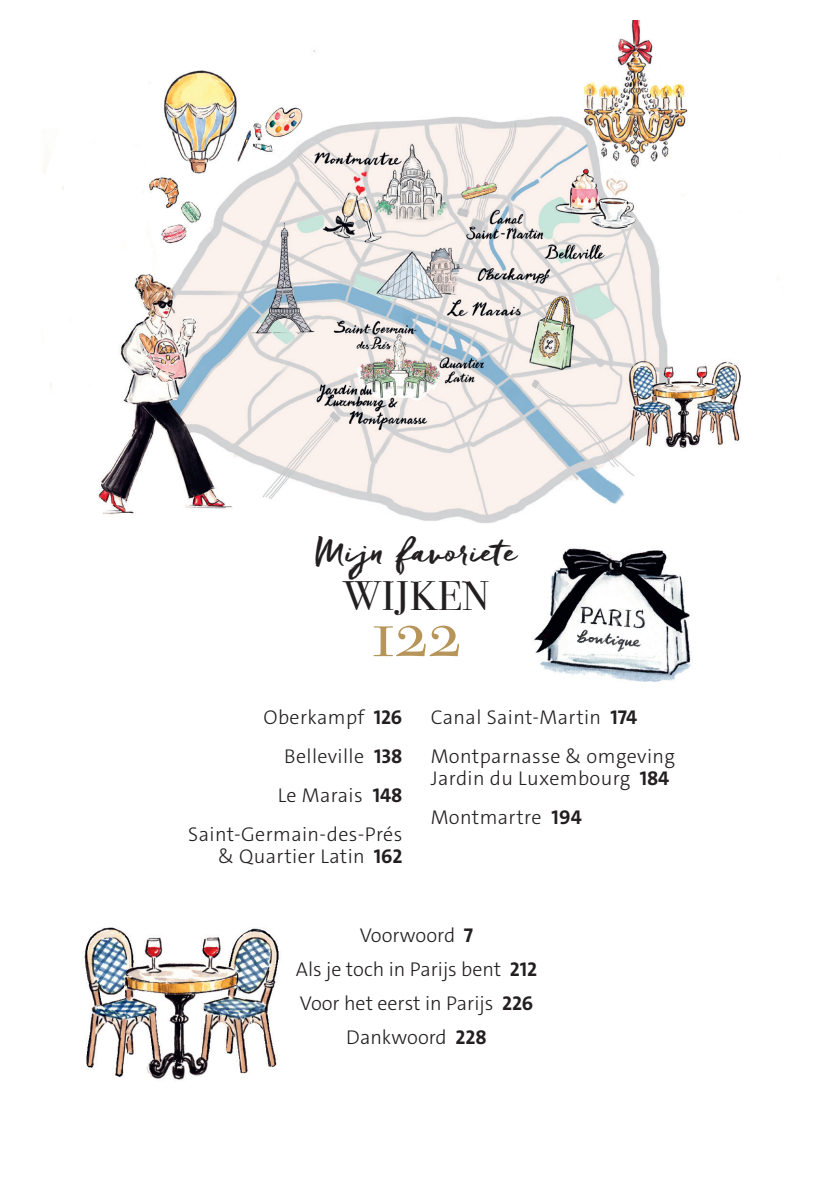
<style>
.page{position:relative;width:834px;height:1192px;background:#fff}
.page>*{position:absolute;margin:0;border:0;box-sizing:border-box;transform-origin:0 0}
.t1{font:68px "Bodoni Svty Two OSITCTT";color:#b6955a}
.t2{font:41px "Bodoni Svty Two OSITCTT";letter-spacing:.02em;color:#231f20}
.t3{font:35px "Freeland";color:#231f20}
.t4{font:300 20px/39px "The Sans";letter-spacing:.02em;color:#231f20}
.t5{font:300 20px/34px "The Sans";color:#231f20;text-align:center}
.s1{font-weight:700}
</style>
<div class="page">
<img style="left:43px;top:20px;width:736px;height:504px">
<img style="left:534px;top:547px;width:157px;height:134px">
<img style="left:84px;top:927px;width:195px;height:153px">
<h3 class="t3" style="left:316px;top:528px;width:203px">Mijn favoriete</h3>
<h2 class="t2" style="left:343px;top:571px;width:147px">WIJKEN</h2>
<h1 class="t1" style="left:372px;top:592px;width:90px">122</h1>
<p class="t4" style="left:188px;top:697px;width:216px;text-align:right">Oberkampf <span class="s1">126<br></span>Belleville <span class="s1">138<br></span>Le Marais <span class="s1">148<br></span>Saint-Germain-des-Prés</p>
<p class="t4" style="left:218px;top:836px;width:186px">&amp; Quartier Latin <span class="s1">162</span></p>
<p class="t4" style="left:431px;top:697px;width:246px">Canal Saint-Martin <span class="s1">174<br></span>Montparnasse &amp; omgeving</p>
<p class="t4" style="left:431px;top:758px;width:240px">Jardin du Luxembourg <span class="s1">184<br></span>Montmartre <span class="s1">194</span></p>
<p class="t5" style="left:296px;top:918px;width:243px">Voorwoord <span class="s1">7<br></span>Als je toch in Parijs bent <span class="s1">212<br></span>Voor het eerst in Parijs <span class="s1">226<br></span>Dankwoord <span class="s1">228</span></p>
</div>
